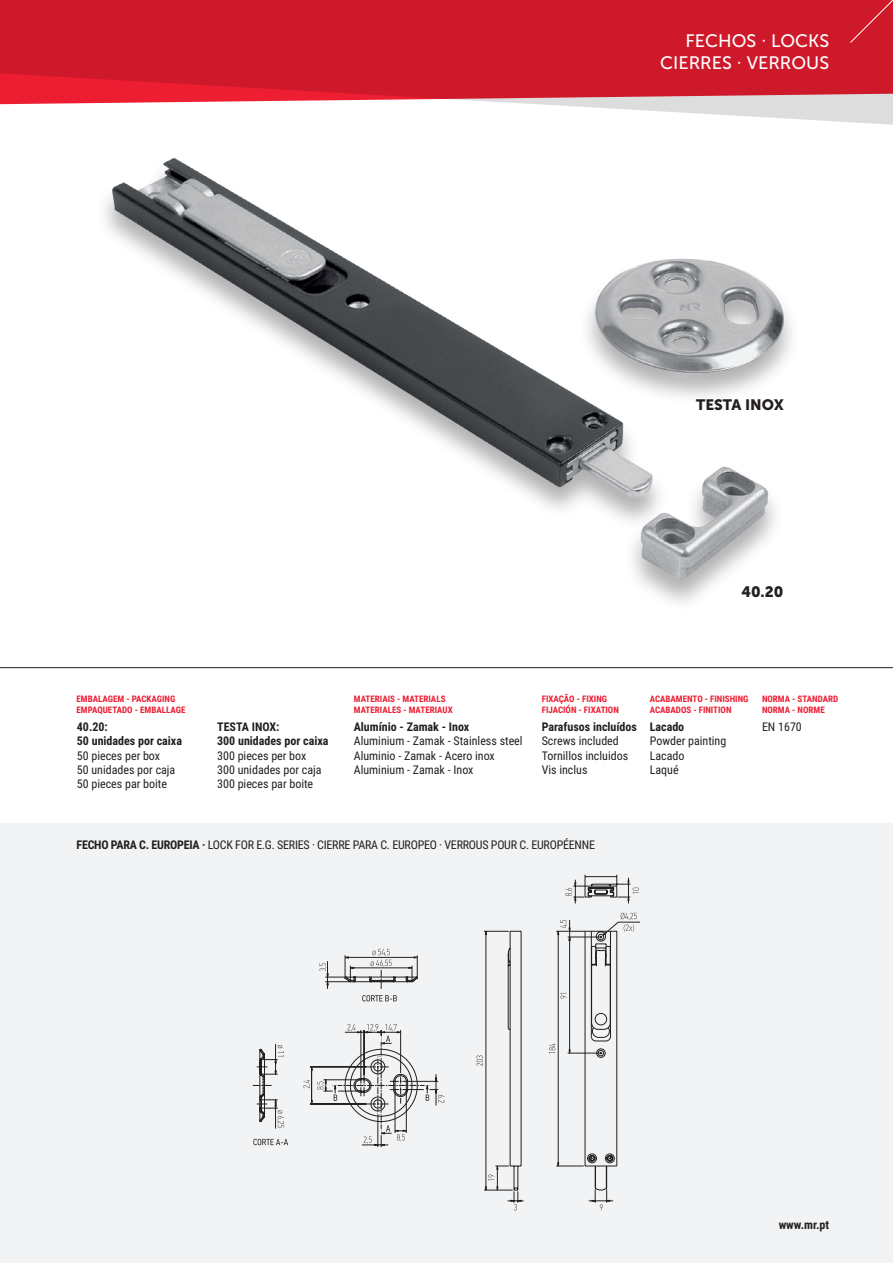
<style>
.page{position:relative;width:893px;height:1263px;background:#fff}
.page>*{position:absolute;margin:0;border:0;box-sizing:border-box;transform-origin:0 0}
.t1{font:18px "Museo Sans 500";color:#fff}
.t2{font:15px "Museo Sans 900";color:#231f20}
.t3{font:12px "Roboto Condensed";color:#231f20}
.t4{font:700 12px "Roboto Condensed";color:#231f20}
.t5{font:12px "Roboto Condensed";letter-spacing:-.02em;color:#231f20}
.t6{font:700 9px "Roboto Condensed";color:#ed1d32}
.s1{font-weight:700}
</style>
<div class="page">
<div style="left:0;top:823px;width:893px;height:440px;background:#f2f3f4"></div>
<svg style="left:0;top:0;width:893px;height:125px;background:#d84756"></svg>
<div style="left:849px;top:0;width:44px;height:44px;background:#ce192b"></div>
<img style="left:113px;top:158px;width:671px;height:422px">
<hr style="left:0;top:667px;width:893px;height:1px;background:#231f20">
<svg style="left:484px;top:874px;width:156px;height:328px"></svg>
<svg style="left:488px;top:1166px;width:10px;height:14px"></svg>
<svg style="left:476px;top:1055px;width:7px;height:11px"></svg>
<svg style="left:592px;top:1200px;width:18px;height:10px"></svg>
<svg style="left:511px;top:1200px;width:10px;height:10px"></svg>
<svg style="left:507px;top:881px;width:132px;height:310px"></svg>
<svg style="left:303px;top:1024px;width:141px;height:123px"></svg>
<svg style="left:319px;top:949px;width:99px;height:40px"></svg>
<svg style="left:253px;top:1044px;width:31px;height:84px"></svg>
<svg style="left:253px;top:1139px;width:35px;height:6px"></svg>
<svg style="left:362px;top:995px;width:35px;height:6px"></svg>
<p class="t1" style="left:685px;top:31px;width:145px">FECHOS · LOCKS</p>
<p class="t1" style="left:660px;top:53px;width:171px">CIERRES · VERROUS</p>
<p class="t2" style="left:696px;top:396px;width:89px">TESTA INOX</p>
<p class="t2" style="left:741px;top:583px;width:43px">40.20</p>
<p class="t6" style="left:77px;top:693px;width:100px">EMBALAGEM - PACKAGING</p>
<p class="t6" style="left:77px;top:704px;width:110px">EMPAQUETADO - EMBALLAGE</p>
<p class="t4" style="left:77px;top:718px;width:33px">40.20:</p>
<p class="t4" style="left:77px;top:732px;width:107px">50 unidades por caixa</p>
<p class="t3" style="left:77px;top:747px;width:85px">50 pieces per box</p>
<p class="t3" style="left:77px;top:761px;width:100px">50 unidades por caja</p>
<p class="t3" style="left:77px;top:776px;width:92px">50 pieces par boite</p>
<p class="t4" style="left:217px;top:718px;width:64px">TESTA INOX:</p>
<p class="t4" style="left:217px;top:732px;width:113px">300 unidades por caixa</p>
<p class="t3" style="left:217px;top:747px;width:91px">300 pieces per box</p>
<p class="t3" style="left:217px;top:761px;width:106px">300 unidades por caja</p>
<p class="t3" style="left:217px;top:776px;width:98px">300 pieces par boite</p>
<p class="t6" style="left:354px;top:693px;width:93px">MATERIAIS - MATERIALS</p>
<p class="t6" style="left:354px;top:704px;width:100px">MATERIALES - MATERIAUX</p>
<p class="t4" style="left:354px;top:718px;width:117px">Alumínio - Zamak - Inox</p>
<p class="t3" style="left:354px;top:732px;width:170px">Aluminium - Zamak - Stainless steel</p>
<p class="t3" style="left:354px;top:747px;width:143px">Aluminio - Zamak - Acero inox</p>
<p class="t3" style="left:354px;top:761px;width:121px">Aluminium - Zamak - Inox</p>
<p class="t6" style="left:542px;top:693px;width:67px">FIXAÇÃO - FIXING</p>
<p class="t6" style="left:542px;top:704px;width:79px">FIJACIÓN - FIXATION</p>
<p class="t4" style="left:542px;top:718px;width:97px">Parafusos incluídos</p>
<p class="t3" style="left:542px;top:732px;width:79px">Screws included</p>
<p class="t3" style="left:542px;top:747px;width:88px">Tornillos incluidos</p>
<p class="t3" style="left:542px;top:761px;width:47px">Vis inclus</p>
<p class="t6" style="left:650px;top:693px;width:100px">ACABAMENTO - FINISHING</p>
<p class="t6" style="left:650px;top:704px;width:83px">ACABADOS - FINITION</p>
<p class="t4" style="left:650px;top:718px;width:36px">Lacado</p>
<p class="t3" style="left:650px;top:732px;width:78px">Powder painting</p>
<p class="t3" style="left:650px;top:747px;width:36px">Lacado</p>
<p class="t3" style="left:650px;top:761px;width:30px">Laqué</p>
<p class="t6" style="left:762px;top:693px;width:78px">NORMA - STANDARD</p>
<p class="t6" style="left:762px;top:704px;width:64px">NORMA - NORME</p>
<p class="t3" style="left:762px;top:718px;width:41px">EN 1670</p>
<p class="t5" style="left:77px;top:837px;width:520px"><span class="s1">FECHO PARA C. EUROPEIA ·</span> LOCK FOR E.G. SERIES · CIERRE PARA C. EUROPEO · VERROUS POUR C. EUROPÉENNE</p>
<p class="t4" style="left:779px;top:1217px;width:52px">www.mr.pt</p>
</div>
